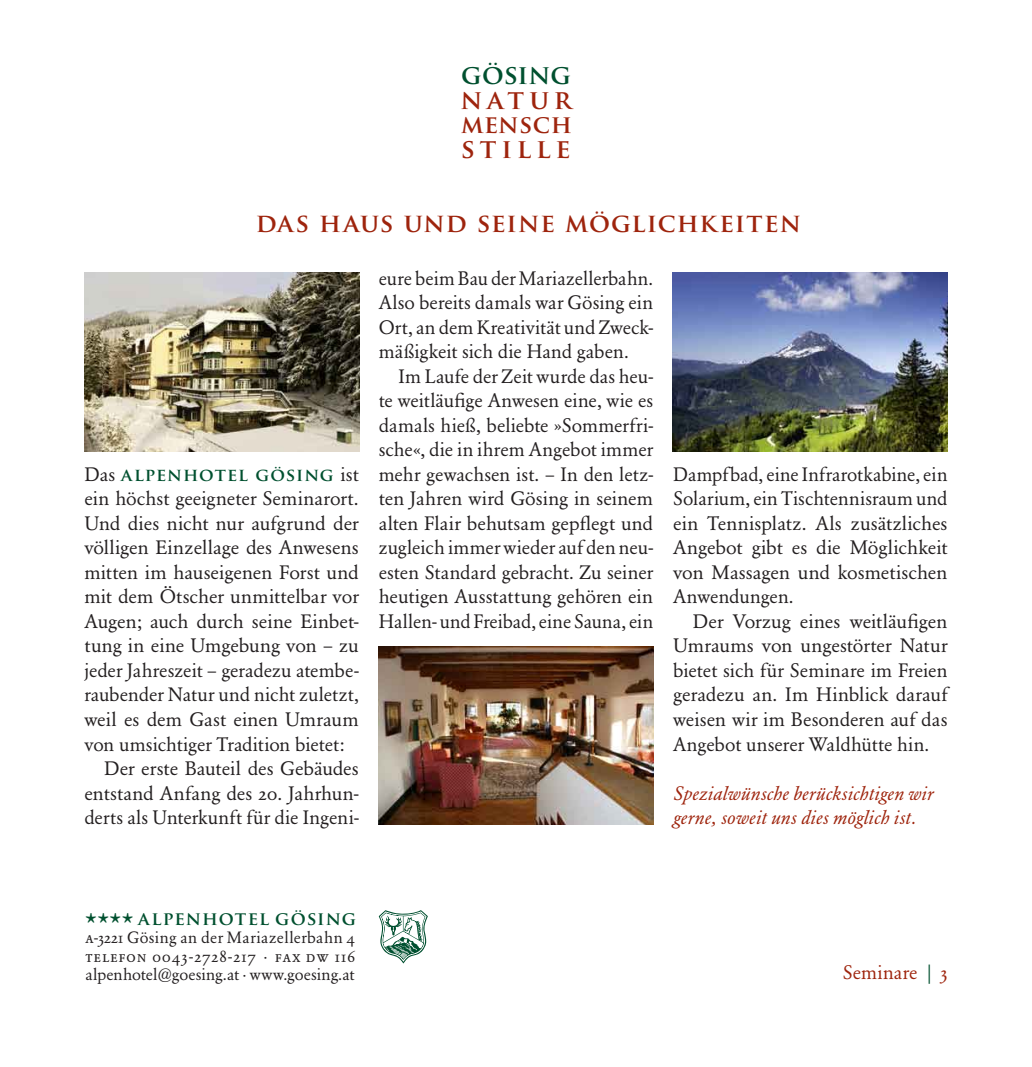
<style>
.page{position:relative;width:1032px;height:1067px;background:#fff}
.page>*{position:absolute;margin:0;border:0;box-sizing:border-box;transform-origin:0 0}
.t1{font:700 26.25px "Trajan Pro";letter-spacing:.185em;color:#9e240d}
.t2{font:700 26.25px "Trajan Pro";letter-spacing:-.01em;color:#00502f}
.t3{font:700 25.38px "Trajan Pro";letter-spacing:.04em;color:#9e240d}
.t4{font:700 24.5px "Trajan Pro";letter-spacing:.02em;color:#9e240d}
.t5{font:19.25px/24.5px "Garamond BE";color:#231f20;text-align:justify}
.t6{font:19.25px/24.5px "Garamond BE Italic Os F";letter-spacing:.015em;color:#9e240d}
.t7{font:19.25px "Garamond BE";letter-spacing:.005em;color:#9e240d}
.t8{font:700 18.2px "Trajan Pro";letter-spacing:.055em;color:#00502f}
.t9{font:700 17.5px "Trajan Pro";letter-spacing:.055em;color:#00502f}
.t10{font:16.45px "Garamond BE";letter-spacing:.005em;color:#231f20}
.t11{font:16.45px "Garamond BE Regular SC";letter-spacing:.075em;color:#231f20}
.t12{font:16.28px "Garamond BE";letter-spacing:.025em;color:#231f20}
.s1{font-family:"Garamond BE";font-weight:400;font-size:19.25px;color:#231f20}
.s2{font-family:"V Dijck DF Piccolo Antiqua";font-weight:400}
.s3{font-family:"Garamond BE Regular SC"}
.s4{color:#00502f}
</style>
<div class="page">
<img style="left:384px;top:915px;width:14px;height:20px">
<img style="left:673px;top:273px;width:274px;height:178px">
<img style="left:379px;top:647px;width:274px;height:177px">
<img style="left:84px;top:273px;width:275px;height:178px">
<h1 class="t2" style="left:461px;top:58px;width:111px">GÖSING</h1>
<h1 class="t1" style="left:460px;top:83px;width:113px">NATUR</h1>
<p class="t4" style="left:461px;top:109px;width:112px">MENSCH</p>
<h1 class="t1" style="left:461px;top:132px;width:111px">STILLE</h1>
<h2 class="t3" style="left:256px;top:207px;width:547px">DAS HAUS UND SEINE MÖGLICHKEITEN</h2>
<p class="t9" style="left:84px;top:463px;width:276px"><span class="s1">Das</span> ALPENHOTEL GÖSING <span class="s1">ist</span></p>
<p class="t5" style="left:84px;top:486px;width:276px">ein höchst geeigneter Seminarort.</p>
<p class="t5" style="left:84px;top:511px;width:276px">Und dies nicht nur aufgrund der</p>
<p class="t5" style="left:84px;top:535px;width:276px">völligen Einzellage des Anwesens</p>
<p class="t5" style="left:84px;top:560px;width:276px">mitten im hauseigenen Forst und</p>
<p class="t5" style="left:84px;top:584px;width:276px">mit dem Ötscher unmittelbar vor</p>
<p class="t5" style="left:84px;top:609px;width:276px">Augen; auch durch seine Einbet-</p>
<p class="t5" style="left:84px;top:633px;width:276px">tung in eine Umgebung von – zu</p>
<p class="t5" style="left:84px;top:658px;width:276px">jeder Jahreszeit – geradezu atembe-</p>
<p class="t5" style="left:84px;top:682px;width:276px">raubender Natur und nicht zuletzt,</p>
<p class="t5" style="left:84px;top:707px;width:276px">weil es dem Gast einen Umraum</p>
<p class="t5" style="left:84px;top:731px;width:262px">von umsichtiger Tradition bietet:</p>
<p class="t5" style="left:104px;top:756px;width:256px">Der erste Bauteil des Gebäudes</p>
<p class="t5" style="left:84px;top:780px;width:276px">entstand Anfang des 20. Jahrhun-</p>
<p class="t5" style="left:84px;top:805px;width:276px">derts als Unterkunft für die Ingeni-</p>
<p class="t5" style="left:379px;top:266px;width:276px">eure beim Bau der Mariazellerbahn.<br>Also bereits damals war Gösing ein Ort, an dem Kreativität und Zweck&shy;mäßigkeit sich die Hand gaben.</p>
<p class="t5" style="left:379px;top:364px;width:276px;text-indent:20px">Im Laufe der Zeit wurde das heu&shy;te weitläufige Anwesen eine, wie es damals hieß, beliebte »Sommerfri&shy;sche«, die in ihrem Angebot immer mehr gewachsen ist. – In den letz&shy;ten Jahren wird Gösing in seinem alten Flair behutsam gepflegt und zugleich immer wieder auf den neu&shy;esten Standard gebracht. Zu seiner heutigen Ausstattung gehören ein Hallen- und Freibad, eine Sauna, ein</p>
<p class="t5" style="left:673px;top:462px;width:276px">Dampfbad, eine Infrarotkabine, ein Solarium, ein Tischtennisraum und ein Tennisplatz. Als zusätzliches Angebot gibt es die Möglichkeit von Massagen und kosmetischen Anwendungen.</p>
<p class="t5" style="left:673px;top:609px;width:276px;text-indent:20px">Der Vorzug eines weitläufigen Um-raums von ungestörter Natur bietet sich für Seminare im Freien geradezu an. Im Hinblick darauf weisen wir im Besonderen auf das Angebot unserer Waldhütte hin.</p>
<p class="t6" style="left:673px;top:780px;width:262px">Spezialwünsche berücksichtigen wir gerne, soweit uns dies möglich ist.</p>
<p class="t8" style="left:86px;top:907px;width:272px"><span class="s2">****</span> ALPENHOTEL GÖSING</p>
<p class="t12" style="left:86px;top:928px;width:271px"><span class="s3">a-3221</span> Gösing an der Mariazellerbahn <span class="s3">4</span></p>
<p class="t11" style="left:86px;top:946px;width:271px">telefon 0043-2728-217 · fax dw 116</p>
<p class="t10" style="left:86px;top:964px;width:271px">alpenhotel@goesing.at · www.goesing.at</p>
<p class="t7" style="left:843px;top:961px;width:90px">Seminare <span class="s4">|</span></p>
</div>
